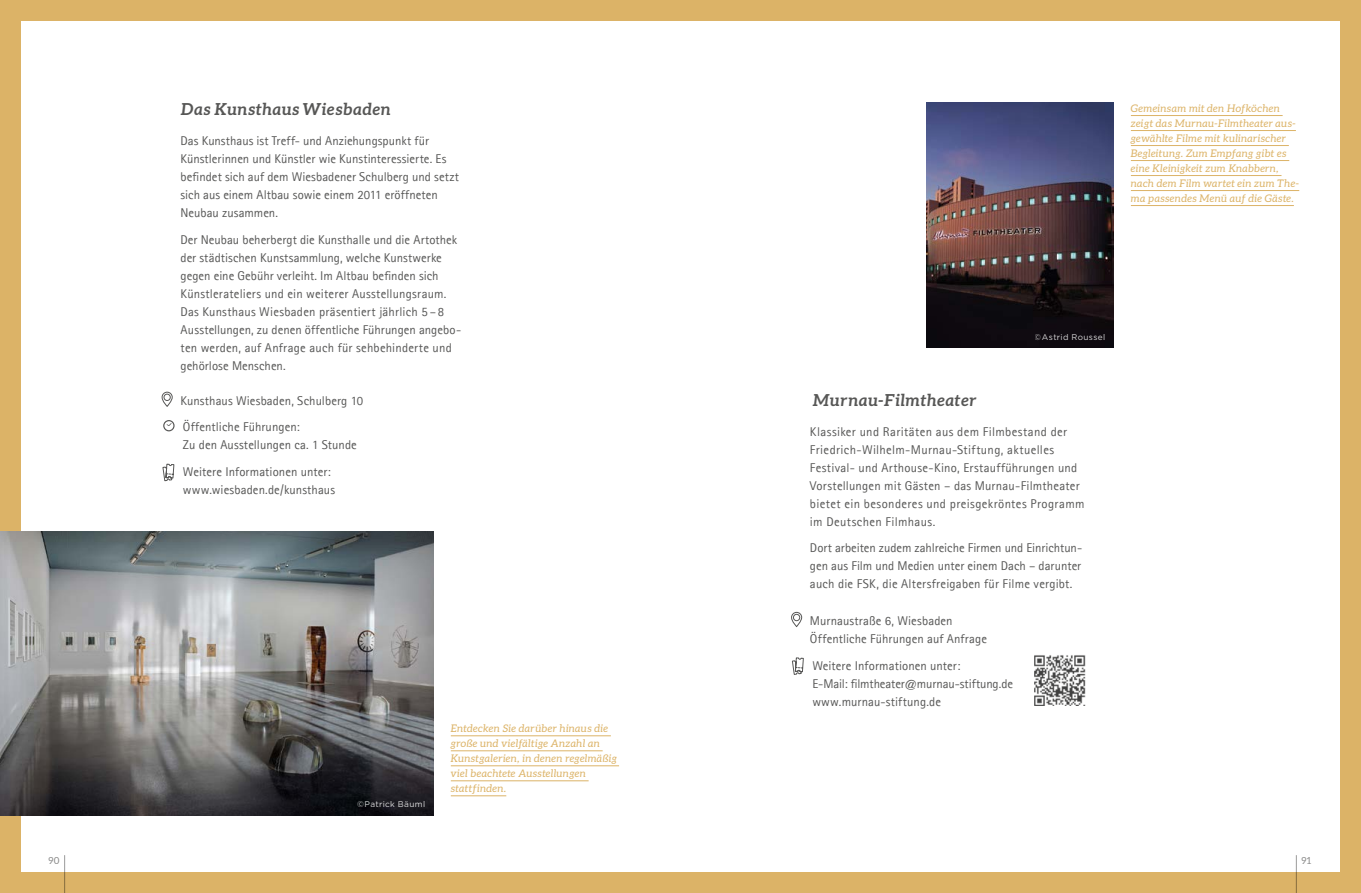
<style>
.page{position:relative;width:1361px;height:893px;background:#dcb367}
.page>*{position:absolute;margin:0;border:0;box-sizing:border-box;transform-origin:0 0}
.t1{font:italic 700 16.5px "Aleo";letter-spacing:.035em;color:#575756}
.t2{font:12.75px/18px "Agfa Rotis Sans Serif";letter-spacing:.01em;color:#575756}
.t3{font:italic 10.5px/15px "Aleo";letter-spacing:.03em;color:#dcb367}
.t4{font:9.75px "Aleo";color:#575756}
.t5{font:8.25px "Gotham";letter-spacing:.045em;color:#fff}
</style>
<div class="page">
<div style="left:21px;top:21px;width:1318px;height:851px;background:#fff"></div>
<img style="left:0;top:531px;width:434px;height:284px">
<img style="left:927px;top:102px;width:187px;height:245px">
<svg style="left:791px;top:611px;width:11px;height:16px"></svg>
<svg style="left:792px;top:657px;width:12px;height:18px"></svg>
<svg style="left:161px;top:391px;width:12px;height:16px"></svg>
<svg style="left:163px;top:420px;width:12px;height:11px"></svg>
<svg style="left:162px;top:463px;width:13px;height:19px"></svg>
<hr style="left:451px;top:735px;width:160px;height:1px;background:#dcb367">
<hr style="left:451px;top:750px;width:152px;height:1px;background:#dcb367">
<hr style="left:451px;top:765px;width:168px;height:1px;background:#dcb367">
<hr style="left:451px;top:780px;width:137px;height:1px;background:#dcb367">
<hr style="left:451px;top:795px;width:55px;height:1px;background:#dcb367">
<hr style="left:1131px;top:115px;width:151px;height:1px;background:#dcb367">
<hr style="left:1131px;top:130px;width:165px;height:1px;background:#dcb367">
<hr style="left:1131px;top:145px;width:158px;height:1px;background:#dcb367">
<hr style="left:1131px;top:160px;width:158px;height:1px;background:#dcb367">
<hr style="left:1131px;top:175px;width:150px;height:1px;background:#dcb367">
<hr style="left:1131px;top:190px;width:168px;height:1px;background:#dcb367">
<hr style="left:1131px;top:205px;width:163px;height:1px;background:#dcb367">
<img style="left:1034px;top:655px;width:51px;height:51px">
<hr style="left:64px;top:855px;width:1px;height:38px;background:#575756">
<hr style="left:1296px;top:855px;width:1px;height:38px;background:#575756">
<p class="t1" style="left:180px;top:100px;width:212px">Das Kunsthaus Wiesbaden</p>
<p class="t2" style="left:180px;top:132px;width:280px">Das Kunsthaus ist Treff- und Anziehungspunkt für Künstlerinnen und Künstler wie Kunstinteressierte. Es befindet sich auf dem Wiesbadener Schulberg und setzt sich aus einem Altbau sowie einem 2011 eröffneten Neubau zusammen.</p>
<p class="t2" style="left:180px;top:230px;width:282px">Der Neubau beherbergt die Kunsthalle und die Artothek der städtischen Kunstsammlung, welche Kunstwerke gegen eine Gebühr verleiht. Im Altbau befinden sich Künstlerateliers und ein weiterer Ausstellungsraum.<br>Das Kunsthaus Wiesbaden präsentiert jährlich 5 – 8<br>Ausstellungen, zu denen öffentliche Führungen angebo&shy;ten werden, auf Anfrage auch für sehbehinderte und gehörlose Menschen.</p>
<p class="t2" style="left:180px;top:387px;width:184px;line-height:26.5px">Kunsthaus Wiesbaden, Schulberg 10<br>Öffentliche Führungen:</p>
<p class="t2" style="left:183px;top:432px;width:176px;line-height:26.5px">Zu den Ausstellungen ca. 1 Stunde<br>Weitere Informationen unter:</p>
<p class="t2" style="left:183px;top:480px;width:154px">www.wiesbaden.de/kunsthaus</p>
<p class="t5" style="left:357px;top:798px;width:70px">©Patrick Bäuml</p>
<p class="t3" style="left:451px;top:721px;width:168px">Entdecken Sie darüber hinaus die große und vielfältige Anzahl an<br>Kunstgalerien, in denen regelmäßig viel beachtete Ausstellungen stattfinden.</p>
<p class="t3" style="left:1131px;top:100px;width:170px">Gemeinsam mit den Hofköchen zeigt das Murnau-Filmtheater aus&shy;gewählte Filme mit kulinarischer<br>Begleitung. Zum Empfang gibt es eine Kleinigkeit zum Knabbern, nach dem Film wartet ein zum The&shy;ma passendes Menü auf die Gäste.</p>
<p class="t5" style="left:1035px;top:332px;width:72px">©Astrid Roussel</p>
<p class="t1" style="left:812px;top:390px;width:166px">Murnau-Filmtheater</p>
<p class="t2" style="left:810px;top:422px;width:276px">Klassiker und Raritäten aus dem Filmbestand der Friedrich-Wilhelm-Murnau-Stiftung, aktuelles Festival- und Arthouse-Kino, Erstaufführungen und Vorstellungen mit Gästen – das Murnau-Filmtheater bietet ein besonderes und preisgekröntes Programm im Deutschen Filmhaus.</p>
<p class="t2" style="left:810px;top:539px;width:274px;text-align:justify">Dort arbeiten zudem zahlreiche Firmen und Einrichtun&shy;gen aus Film und Medien unter einem Dach – darunter auch die FSK, die Altersfreigaben für Filme vergibt.</p>
<p class="t2" style="left:810px;top:612px;width:179px">Murnaustraße 6, Wiesbaden<br>Öffentliche Führungen auf Anfrage</p>
<p class="t2" style="left:812px;top:656px;width:202px">Weitere Informationen unter:<br>E-Mail: filmtheater@murnau-stiftung.de www.murnau-stiftung.de</p>
<p class="t4" style="left:48px;top:855px;width:13px">90</p>
<p class="t4" style="left:1301px;top:855px;width:12px">91</p>
</div>
